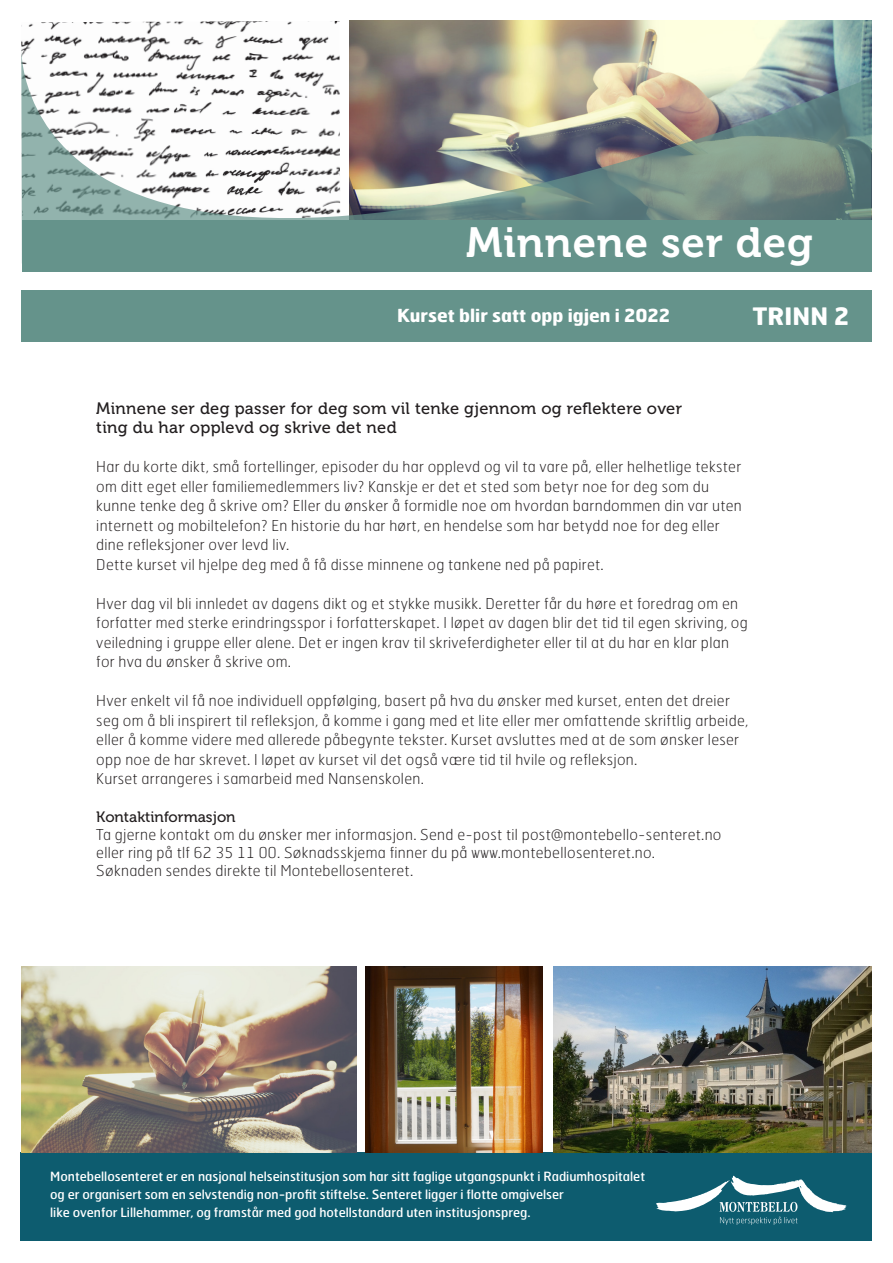
<style>
.page{position:relative;width:893px;height:1263px;background:#fff}
.page>*{position:absolute;margin:0;border:0;box-sizing:border-box;transform-origin:0 0}
.t1{font:42px "Museo 700";letter-spacing:.02em;color:#fff}
.t2{font:700 24px "Hermes";letter-spacing:-.005em;color:#fff}
.t3{font:700 18px "Hermes";color:#fff}
.t4{font:16.5px/19.5px "Museo 500";letter-spacing:.02em;color:#231f20}
.t5{font:100 15px/19.5px "Hermes";letter-spacing:.02em;color:#231f20}
.t6{font:15px "Museo 500";color:#231f20}
.t7{font:12.75px/18px "Hermes";color:#fff}
</style>
<div class="page">
<img style="left:21px;top:21px;width:319px;height:25px">
<div style="left:20px;top:1152px;width:852px;height:89px;background:#0d5c6f"></div>
<svg style="left:656px;top:1176px;width:191px;height:49px"></svg>
<img style="left:350px;top:21px;width:522px;height:25px">
<img style="left:21px;top:46px;width:851px;height:217px">
<div style="left:22px;top:220px;width:850px;height:52px;background:#65938b"></div>
<div style="left:21px;top:290px;width:851px;height:52px;background:#65938b"></div>
<img style="left:21px;top:966px;width:335px;height:186px">
<img style="left:366px;top:966px;width:177px;height:186px">
<img style="left:554px;top:966px;width:318px;height:186px">
<p class="t1" style="left:466px;top:219px;width:348px">Minnene ser deg</p>
<p class="t3" style="left:397px;top:303px;width:274px">Kurset blir satt opp igjen i 2022</p>
<p class="t2" style="left:753px;top:300px;width:98px">TRINN 2</p>
<p class="t4" style="left:96px;top:399px;width:587px">Minnene ser deg passer for deg som vil tenke gjennom og reflektere over ting du har opplevd og skrive det ned</p>
<p class="t5" style="left:96px;top:457px;width:647px">Har du korte dikt, små fortellinger, episoder du har opplevd og vil ta vare på, eller helhetlige tekster om ditt eget eller familiemedlemmers liv? Kanskje er det et sted som betyr noe for deg som du kunne tenke deg å skrive om? Eller du ønsker å formidle noe om hvordan barndommen din var uten internett og mobiltelefon? En historie du har hørt, en hendelse som har betydd noe for deg eller dine refleksjoner over levd liv.</p>
<p class="t5" style="left:96px;top:554px;width:509px">Dette kurset vil hjelpe deg med å få disse minnene og tankene ned på papiret.</p>
<p class="t5" style="left:96px;top:593px;width:653px">Hver dag vil bli innledet av dagens dikt og et stykke musikk. Deretter får du høre et foredrag om en forfatter med sterke erindringsspor i forfatterskapet. I løpet av dagen blir det tid til egen skriving, og veiledning i gruppe eller alene. Det er ingen krav til skriveferdigheter eller til at du har en klar plan for hva du ønsker å skrive om.</p>
<p class="t5" style="left:96px;top:691px;width:653px">Hver enkelt vil få noe individuell oppfølging, basert på hva du ønsker med kurset, enten det dreier seg om å bli inspirert til refleksjon, å komme i gang med et lite eller mer omfattende skriftlig arbeide, eller å komme videre med allerede påbegynte tekster. Kurset avsluttes med at de som ønsker leser opp noe de har skrevet. I løpet av kurset vil det også være tid til hvile og refleksjon.</p>
<p class="t5" style="left:96px;top:769px;width:329px">Kurset arrangeres i samarbeid med Nansenskolen.</p>
<p class="t6" style="left:96px;top:808px;width:141px">Kontaktinformasjon</p>
<p class="t5" style="left:96px;top:825px;width:627px;line-height:18px">Ta gjerne kontakt om du ønsker mer informasjon. Send e-post til post@montebello-senteret.no eller ring på tlf 62 35 11 00. Søknadsskjema finner du på www.montebellosenteret.no.<br>Søknaden sendes direkte til Montebellosenteret.</p>
<p class="t7" style="left:50px;top:1167px;width:596px">Montebellosenteret er en nasjonal helseinstitusjon som har sitt faglige utgangspunkt i Radiumhospitalet og er organisert som en selvstendig non-profit stiftelse. Senteret ligger i flotte omgivelser<br>like ovenfor Lillehammer, og framstår med god hotellstandard uten institusjonspreg.</p>
</div>
